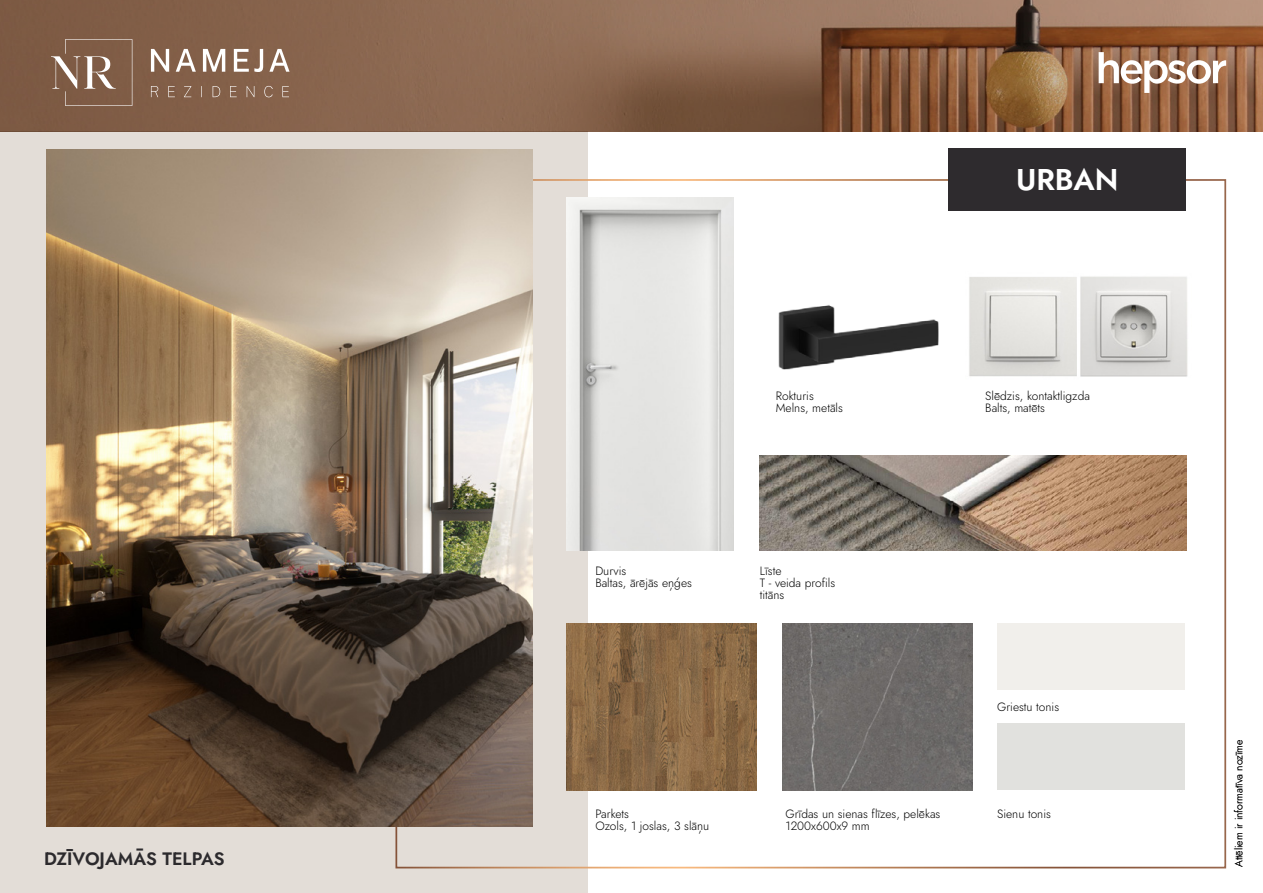
<style>
.page{position:relative;width:1263px;height:893px;background:#fff}
.page>*{position:absolute;margin:0;border:0;box-sizing:border-box;transform-origin:0 0}
.t1{font:600 30px "Jost";color:#fff}
.t2{font:600 18px "Jost";color:#2c2a2d}
.t3{font:12px/12px "Jost";color:#000}
.t4{font:10.5px "Jost";color:#000}
</style>
<div class="page">
<div style="left:0;top:132px;width:587px;height:761px;background:#e3ddd7"></div>
<svg style="left:0;top:0;width:1263px;height:132px;background:#886249"></svg>
<svg style="left:51px;top:39px;width:239px;height:67px;background:#90715d"></svg>
<svg style="left:1099px;top:52px;width:127px;height:41px"></svg>
<img style="left:760px;top:455px;width:426px;height:96px">
<img style="left:778px;top:305px;width:161px;height:65px">
<div style="left:948px;top:148px;width:238px;height:62px;background:#2e2b2e"></div>
<img style="left:783px;top:623px;width:190px;height:167px">
<img style="left:567px;top:623px;width:190px;height:167px">
<img style="left:567px;top:197px;width:167px;height:354px">
<img style="left:47px;top:149px;width:486px;height:678px">
<div style="left:997px;top:724px;width:187px;height:66px;background:#e1e1de"></div>
<div style="left:997px;top:623px;width:187px;height:67px;background:#f1efeb"></div>
<img style="left:969px;top:276px;width:219px;height:101px">
<h2 class="t2" style="left:44px;top:846px;width:182px">DZĪVOJAMĀS TELPAS</h2>
<h1 class="t1" style="left:1016px;top:157px;width:104px">URBAN</h1>
<p class="t3" style="left:776px;top:390px;width:69px">Rokturis<br>Melns, metāls</p>
<p class="t3" style="left:985px;top:390px;width:106px">Slēdzis, kontaktligzda<br>Balts, matēts</p>
<p class="t3" style="left:595px;top:565px;width:98px">Durvis<br>Baltas, ārējās eņģes</p>
<p class="t3" style="left:760px;top:565px;width:77px">Līste<br>T - veida profils titāns</p>
<p class="t3" style="left:595px;top:808px;width:115px">Parkets<br>Ozols, 1 joslas, 3 slāņu</p>
<p class="t3" style="left:785px;top:808px;width:156px">Grīdas un sienas flīzes, pelēkas<br>1200x600x9 mm</p>
<p class="t3" style="left:997px;top:701px;width:64px">Griestu tonis</p>
<p class="t3" style="left:997px;top:808px;width:55px">Sienu tonis</p>
<p class="t4" style="left:1231px;top:867px;width:129px;rotate:-90deg">Attēliem ir informatīva nozīme</p>
</div>
